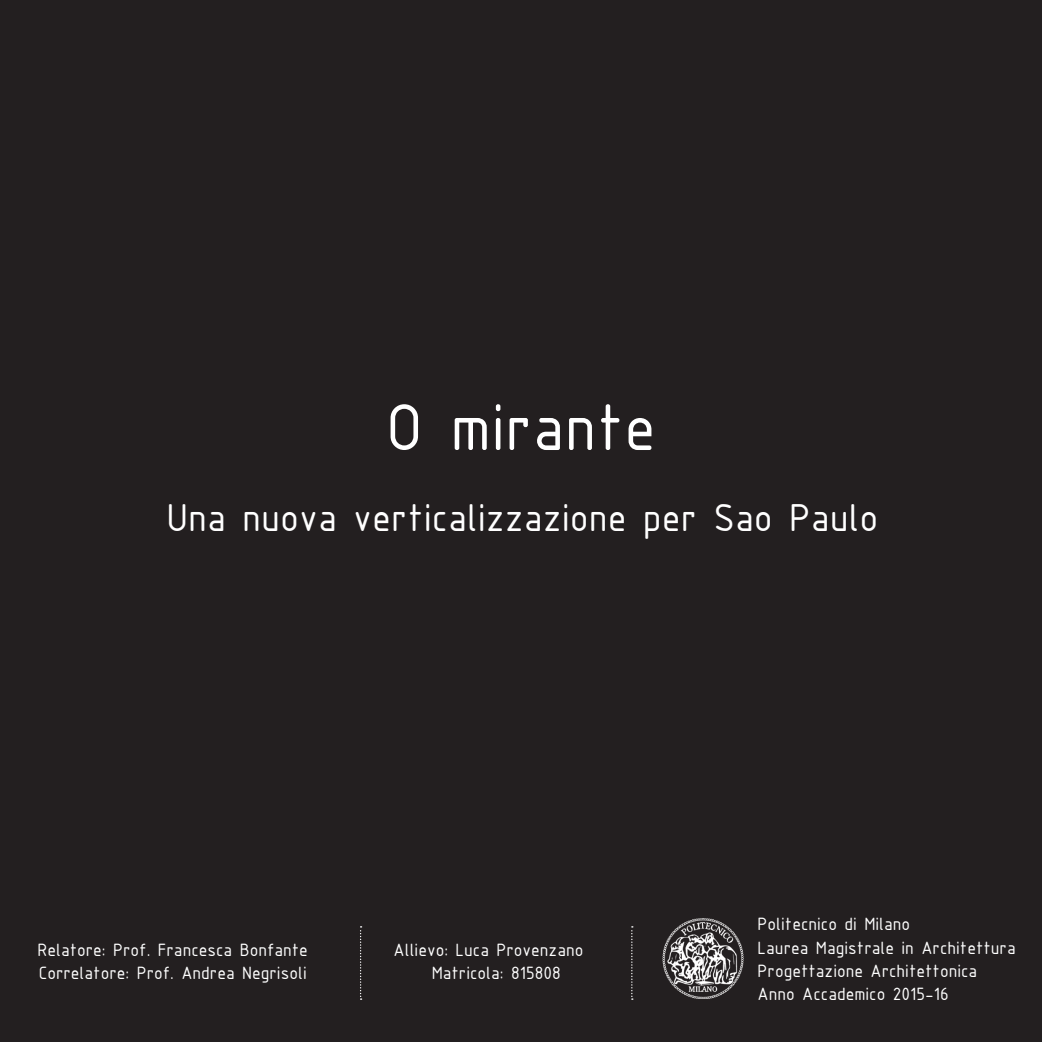
<style>
.page{position:relative;width:1042px;height:1042px;background:#231f20}
.page>*{position:absolute;margin:0;border:0;box-sizing:border-box;transform-origin:0 0}
.t1{font:71.05px "ISOCPEUR";color:#fff}
.t2{font:42px "ISOCPEUR";color:#fff}
.t3{font:19.25px "ISOCPEUR";color:#fff}
</style>
<div class="page">
<img style="left:633px;top:918px;width:111px;height:81px">
<svg style="left:631px;top:926px;width:2px;height:74px"></svg>
<svg style="left:360px;top:926px;width:2px;height:74px"></svg>
<p class="t1" style="left:386px;top:381px;width:271px">O mirante</p>
<p class="t2" style="left:166px;top:490px;width:713px">Una nuova verticalizzazione per Sao Paulo</p>
<p class="t3" style="left:37px;top:937px;width:272px">Relatore: Prof. Francesca Bonfante</p>
<p class="t3" style="left:39px;top:960px;width:269px">Correlatore: Prof. Andrea Negrisoli</p>
<p class="t3" style="left:393px;top:937px;width:191px">Allievo: Luca Provenzano</p>
<p class="t3" style="left:432px;top:960px;width:131px">Matricola: 815808</p>
<p class="t3" style="left:757px;top:912px;width:154px">Politecnico di Milano</p>
<p class="t3" style="left:757px;top:935px;width:260px">Laurea Magistrale in Architettura</p>
<p class="t3" style="left:757px;top:958px;width:221px">Progettazione Architettonica</p>
<p class="t3" style="left:757px;top:981px;width:193px">Anno Accademico 2015-16</p>
</div>
